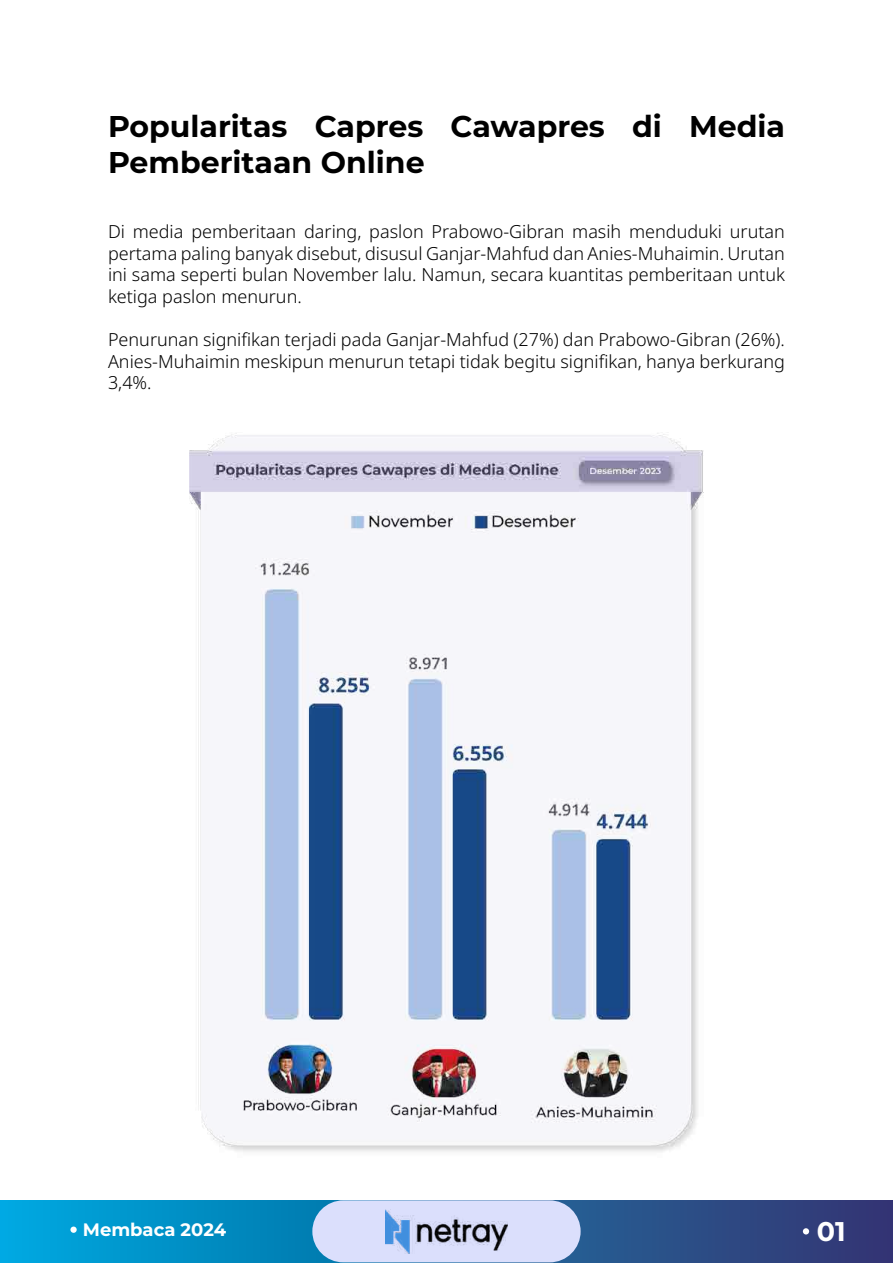
<style>
.page{position:relative;width:893px;height:1263px;background:#fff}
.page>*{position:absolute;margin:0;border:0;box-sizing:border-box;transform-origin:0 0}
.t1{font:700 30px/36px "Montserrat";color:#000}
.t2{font:700 27px "Montserrat";color:#fff}
.t3{font:300 18px/21.6px "Noto Sans";color:#000;text-align:justify}
.t4{font:700 18px "Montserrat";color:#fff}
</style>
<div class="page">
<svg style="left:1px;top:1200px;width:892px;height:63px;background:#166da5"></svg>
<div style="left:312px;top:1200px;width:269px;height:62px;background:#dbdffc;border-radius:31px"></div>
<svg style="left:70px;top:1226px;width:7px;height:7px"></svg>
<svg style="left:803px;top:1228px;width:6px;height:6px"></svg>
<img style="left:386px;top:1209px;width:121px;height:44px">
<img style="left:189px;top:433px;width:515px;height:719px">
<h1 class="t1" style="left:108px;top:108px;width:678px">Popularitas Capres Cawapres di Media<br>Pemberitaan Online</h1>
<p class="t3" style="left:108px;top:221px;width:678px">Di media pemberitaan daring, paslon Prabowo-Gibran masih menduduki urutan pertama paling banyak disebut, disusul Ganjar-Mahfud dan Anies-Muhaimin. Urutan ini sama seperti bulan November lalu. Namun, secara kuantitas pemberitaan untuk ketiga paslon menurun.</p>
<p class="t3" style="left:108px;top:329px;width:678px">Penurunan signifikan terjadi pada Ganjar-Mahfud (27%) dan Prabowo-Gibran (26%).<br>Anies-Muhaimin meskipun menurun tetapi tidak begitu signifikan, hanya berkurang 3,4%.</p>
<p class="t4" style="left:83px;top:1217px;width:145px">Membaca 2024</p>
<h2 class="t2" style="left:817px;top:1213px;width:30px">01</h2>
</div>
